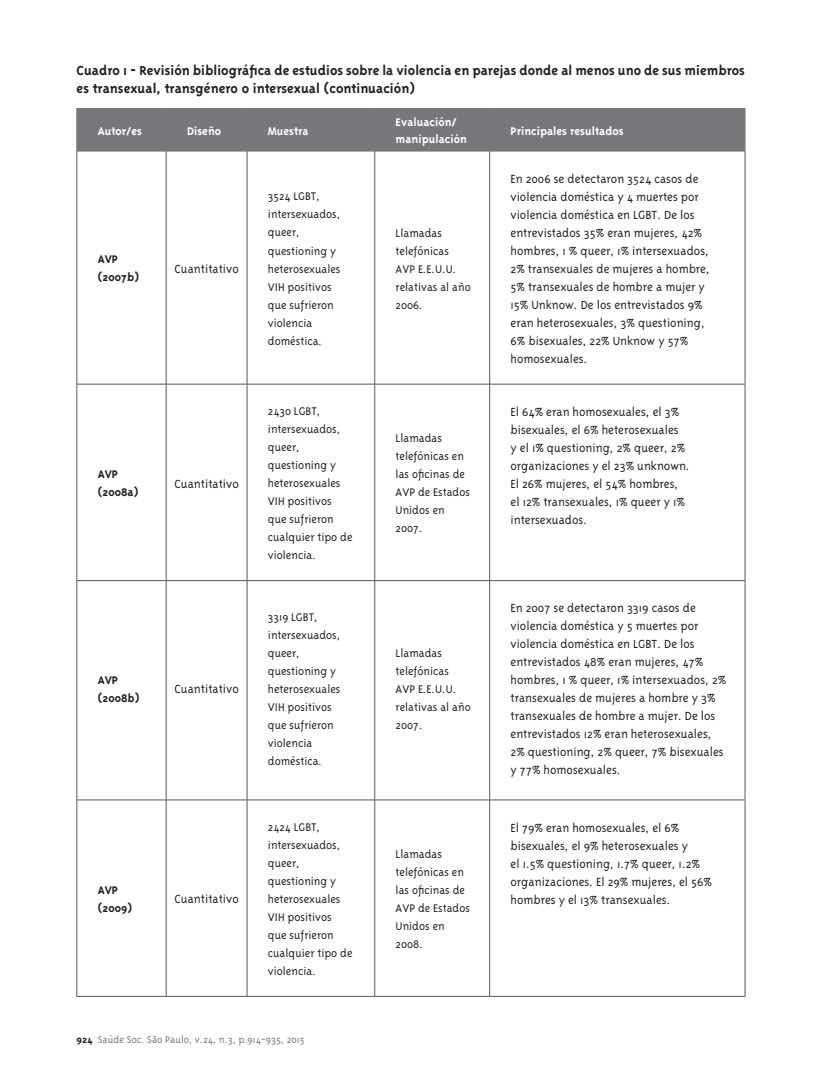
<style>
.page{position:relative;width:830px;height:1085px;background:#fff}
.page>*{position:absolute;margin:0;border:0;box-sizing:border-box;transform-origin:0 0}
.t1{font:700 15px/18px "Triplex";color:#231f20}
.t2{font:300 13.5px/18px "Triplex";color:#231f20}
.t3{font:300 12.75px/18px "Triplex";color:#231f20}
.t4{font:700 12.75px/16.5px "Triplex";color:#fff}
.t5{font:700 12.75px/18px "Triplex";color:#231f20}
.t6{font:300 11.25px "Triplex";color:#76787b}
.s1{font-weight:700;color:#231f20}
</style>
<div class="page">
<div style="left:77px;top:109px;width:667px;height:42px;background:#76787b"></div>
<svg style="left:77px;top:385px;width:667px;height:610px"></svg>
<hr style="left:77px;top:108px;width:89px;height:1px;background:#76787b">
<hr style="left:76px;top:109px;width:1px;height:42px;background:#76787b">
<hr style="left:166px;top:108px;width:81px;height:1px;background:#76787b">
<hr style="left:166px;top:109px;width:1px;height:42px;background:#76787b">
<hr style="left:247px;top:108px;width:127px;height:1px;background:#76787b">
<hr style="left:247px;top:109px;width:1px;height:42px;background:#76787b">
<hr style="left:374px;top:108px;width:115px;height:1px;background:#76787b">
<hr style="left:374px;top:109px;width:1px;height:42px;background:#76787b">
<hr style="left:489px;top:108px;width:255px;height:1px;background:#76787b">
<hr style="left:489px;top:109px;width:1px;height:42px;background:#76787b">
<hr style="left:744px;top:109px;width:1px;height:42px;background:#76787b">
<hr style="left:77px;top:151px;width:89px;height:1px;background:#76787b">
<hr style="left:166px;top:151px;width:81px;height:1px;background:#76787b">
<hr style="left:247px;top:151px;width:127px;height:1px;background:#76787b">
<hr style="left:374px;top:151px;width:115px;height:1px;background:#76787b">
<hr style="left:489px;top:151px;width:255px;height:1px;background:#76787b">
<hr style="left:76px;top:151px;width:1px;height:233px;background:#57585a">
<hr style="left:166px;top:151px;width:1px;height:233px;background:#57585a">
<hr style="left:247px;top:151px;width:1px;height:233px;background:#57585a">
<hr style="left:374px;top:151px;width:1px;height:233px;background:#57585a">
<hr style="left:489px;top:151px;width:1px;height:233px;background:#57585a">
<hr style="left:744px;top:151px;width:1px;height:233px;background:#57585a">
<hr style="left:77px;top:384px;width:89px;height:1px;background:#57585a">
<hr style="left:76px;top:384px;width:1px;height:196px;background:#57585a">
<hr style="left:166px;top:384px;width:81px;height:1px;background:#57585a">
<hr style="left:166px;top:384px;width:1px;height:196px;background:#57585a">
<hr style="left:247px;top:384px;width:127px;height:1px;background:#57585a">
<hr style="left:247px;top:384px;width:1px;height:196px;background:#57585a">
<hr style="left:374px;top:384px;width:115px;height:1px;background:#57585a">
<hr style="left:374px;top:384px;width:1px;height:196px;background:#57585a">
<hr style="left:489px;top:384px;width:255px;height:1px;background:#57585a">
<hr style="left:489px;top:384px;width:1px;height:196px;background:#57585a">
<hr style="left:744px;top:384px;width:1px;height:196px;background:#57585a">
<hr style="left:77px;top:580px;width:89px;height:1px;background:#57585a">
<hr style="left:76px;top:580px;width:1px;height:219px;background:#57585a">
<hr style="left:166px;top:580px;width:81px;height:1px;background:#57585a">
<hr style="left:166px;top:580px;width:1px;height:219px;background:#57585a">
<hr style="left:247px;top:580px;width:127px;height:1px;background:#57585a">
<hr style="left:247px;top:580px;width:1px;height:219px;background:#57585a">
<hr style="left:374px;top:580px;width:115px;height:1px;background:#57585a">
<hr style="left:374px;top:580px;width:1px;height:219px;background:#57585a">
<hr style="left:489px;top:580px;width:255px;height:1px;background:#57585a">
<hr style="left:489px;top:580px;width:1px;height:219px;background:#57585a">
<hr style="left:744px;top:580px;width:1px;height:219px;background:#57585a">
<hr style="left:77px;top:799px;width:89px;height:1px;background:#57585a">
<hr style="left:76px;top:800px;width:1px;height:196px;background:#57585a">
<hr style="left:166px;top:799px;width:81px;height:1px;background:#57585a">
<hr style="left:166px;top:800px;width:1px;height:196px;background:#57585a">
<hr style="left:247px;top:799px;width:127px;height:1px;background:#57585a">
<hr style="left:247px;top:800px;width:1px;height:196px;background:#57585a">
<hr style="left:374px;top:799px;width:115px;height:1px;background:#57585a">
<hr style="left:374px;top:800px;width:1px;height:196px;background:#57585a">
<hr style="left:489px;top:799px;width:255px;height:1px;background:#57585a">
<hr style="left:489px;top:800px;width:1px;height:196px;background:#57585a">
<hr style="left:744px;top:800px;width:1px;height:196px;background:#57585a">
<hr style="left:77px;top:995px;width:89px;height:1px;background:#57585a">
<hr style="left:166px;top:995px;width:81px;height:1px;background:#57585a">
<hr style="left:247px;top:995px;width:127px;height:1px;background:#57585a">
<hr style="left:374px;top:995px;width:115px;height:1px;background:#57585a">
<hr style="left:489px;top:995px;width:255px;height:1px;background:#57585a">
<p class="t1" style="left:77px;top:61px;width:669px">Cuadro 1 - Revisión bibliográfica de estudios sobre la violencia en parejas donde al menos uno de sus miembros es transexual, transgénero o intersexual (continuación)</p>
<p class="t4" style="left:98px;top:122px;width:46px">Autor/es</p>
<p class="t4" style="left:187px;top:122px;width:36px">Diseño</p>
<p class="t4" style="left:268px;top:122px;width:42px">Muestra</p>
<p class="t4" style="left:395px;top:114px;width:73px">Evaluación/ manipulación</p>
<p class="t4" style="left:510px;top:122px;width:114px">Principales resultados</p>
<p class="t5" style="left:98px;top:250px;width:43px">AVP (2007b)</p>
<p class="t2" style="left:174px;top:259px;width:66px">Cuantitativo</p>
<p class="t5" style="left:98px;top:465px;width:42px">AVP (2008a)</p>
<p class="t2" style="left:174px;top:474px;width:66px">Cuantitativo</p>
<p class="t5" style="left:98px;top:670px;width:43px">AVP (2008b)</p>
<p class="t2" style="left:174px;top:680px;width:66px">Cuantitativo</p>
<p class="t5" style="left:98px;top:880px;width:36px">AVP (2009)</p>
<p class="t2" style="left:174px;top:889px;width:66px">Cuantitativo</p>
<p class="t3" style="left:268px;top:187px;width:74px">3524 LGBT, intersexuados, queer, questioning y heterosexuales<br>VIH positivos que sufrieron violencia doméstica.</p>
<p class="t3" style="left:268px;top:402px;width:86px">2430 LGBT, intersexuados, queer, questioning y heterosexuales<br>VIH positivos que sufrieron cualquier tipo de violencia.</p>
<p class="t3" style="left:268px;top:608px;width:74px">3319 LGBT, intersexuados, queer, questioning y heterosexuales<br>VIH positivos que sufrieron violencia doméstica.</p>
<p class="t3" style="left:268px;top:817px;width:86px">2424 LGBT, intersexuados, queer, questioning y heterosexuales<br>VIH positivos que sufrieron cualquier tipo de violencia.</p>
<p class="t6" style="left:77px;top:1032px;width:229px"><span class="s1">924</span> Saúde Soc. São Paulo, v.24, n.3, p.914-935, 2015</p>
<p class="t3" style="left:395px;top:223px;width:77px">Llamadas telefónicas<br>AVP E.E.U.U. relativas al año<br>2006.</p>
<p class="t3" style="left:395px;top:429px;width:76px">Llamadas telefónicas en las oficinas de<br>AVP de Estados<br>Unidos en<br>2007.</p>
<p class="t3" style="left:395px;top:644px;width:77px">Llamadas telefónicas<br>AVP E.E.U.U. relativas al año<br>2007.</p>
<p class="t3" style="left:395px;top:844px;width:76px">Llamadas telefónicas en las oficinas de<br>AVP de Estados<br>Unidos en<br>2008.</p>
<p class="t2" style="left:510px;top:169px;width:201px">En 2006 se detectaron 3524 casos de violencia doméstica y 4 muertes por violencia doméstica en LGBT. De los entrevistados 35% eran mujeres, 42% hombres, 1 % queer, 1% intersexuados, 2% transexuales de mujeres a hombre, 5% transexuales de hombre a mujer y 15% Unknow. De los entrevistados 9% eran heterosexuales, 3% questioning, 6% bisexuales, 22% Unknow y 57% homosexuales.</p>
<p class="t2" style="left:510px;top:402px;width:181px">El 64% eran homosexuales, el 3% bisexuales, el 6% heterosexuales<br>y el 1% questioning, 2% queer, 2% organizaciones y el 23% unknown.<br>El 26% mujeres, el 54% hombres, el 12% transexuales, 1% queer y 1% intersexuados.</p>
<p class="t2" style="left:510px;top:599px;width:217px">En 2007 se detectaron 3319 casos de violencia doméstica y 5 muertes por violencia doméstica en LGBT. De los entrevistados 48% eran mujeres, 47% hombres, 1 % queer, 1% intersexuados, 2% transexuales de mujeres a hombre y 3% transexuales de hombre a mujer. De los entrevistados 12% eran heterosexuales, 2% questioning, 2% queer, 7% bisexuales y 77% homosexuales.</p>
<p class="t2" style="left:510px;top:818px;width:203px">El 79% eran homosexuales, el 6% bisexuales, el 9% heterosexuales y<br>el 1.5% questioning, 1.7% queer, 1.2% organizaciones. El 29% mujeres, el 56% hombres y el 13% transexuales.</p>
</div>
